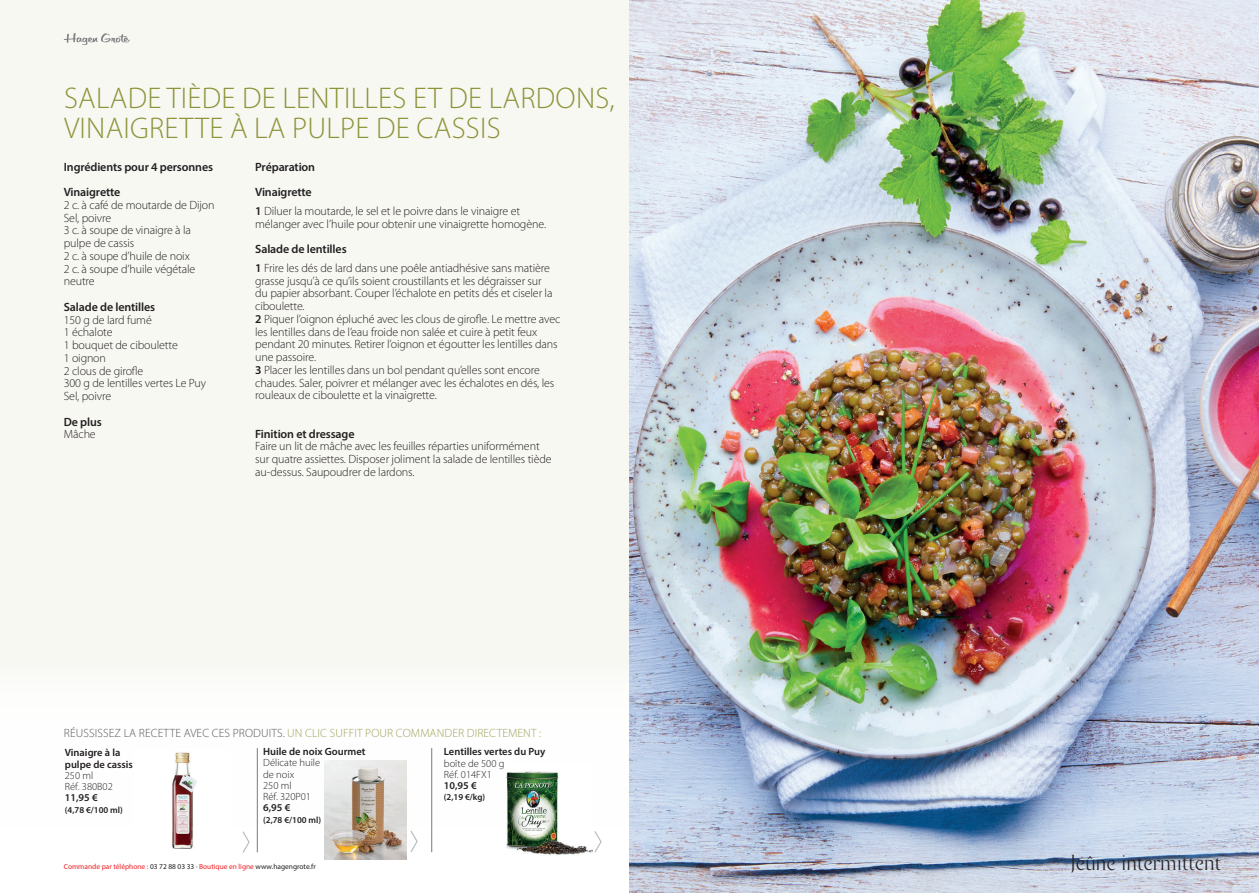
<style>
.page{position:relative;width:1259px;height:893px;background:#fff}
.page>*{position:absolute;margin:0;border:0;box-sizing:border-box;transform-origin:0 0}
.t1{font:300 30px/30px "Myriad Pro";letter-spacing:.01em;color:#8d9338}
.t2{font:22.5px "Bodebeck LT Std";letter-spacing:-.01em;color:#231f20}
.t3{font:300 12px/12.8px "Myriad Pro";letter-spacing:-.01em;color:#231f20}
.t4{font:600 12px/25.5px "Myriad Pro";letter-spacing:-.01em;color:#231f20}
.t5{font:300 12px "Myriad Pro";letter-spacing:.01em;color:#9fa359}
.t6{font:600 10.5px/11.2px "Myriad Pro";color:#231f20}
.t7{font:300 10.5px/11.2px "Myriad Pro";color:#231f20}
.t8{font:600 9px "Myriad Pro";color:#231f20}
.t9{font:7.35px "Myriad Pro";color:#ee1d23}
.s1{font-weight:600}
.s2{color:#57585a}
.s3{color:#231f20}
</style>
<div class="page">
<div style="left:0;top:0;width:887px;height:893px;background:#f8f8f3"></div>
<div style="left:0;top:663px;width:1259px;height:230px;background:#fff"></div>
<hr style="left:257px;top:748px;width:1px;height:104px;background:#717d83">
<hr style="left:431px;top:748px;width:1px;height:104px;background:#717d83">
<svg style="left:594px;top:831px;width:8px;height:22px"></svg>
<svg style="left:242px;top:831px;width:8px;height:22px"></svg>
<img style="left:629px;top:0;width:630px;height:893px">
<img style="left:506px;top:771px;width:86px;height:84px">
<svg style="left:410px;top:831px;width:8px;height:21px"></svg>
<img style="left:324px;top:760px;width:83px;height:99px">
<img style="left:172px;top:752px;width:25px;height:97px">
<svg style="left:64px;top:33px;width:66px;height:12px"></svg>
<h1 class="t1" style="left:64px;top:82px;width:552px">SALADE TIÈDE DE LENTILLES ET DE LARDONS,<br>VINAIGRETTE À LA PULPE DE CASSIS</h1>
<p class="t4" style="left:64px;top:153px;width:151px">Ingrédients pour 4 personnes<br>Vinaigrette</p>
<p class="t3" style="left:64px;top:198px;width:152px">2 c. à café de moutarde de Dijon<br>Sel, poivre<br>3 c. à soupe de vinaigre à la pulpe de cassis<br>2 c. à soupe d’huile de noix<br>2 c. à soupe d’huile végétale neutre</p>
<p class="t4" style="left:64px;top:294px;width:93px">Salade de lentilles</p>
<p class="t3" style="left:64px;top:313px;width:144px">150 g de lard fumé<br>1 échalote<br>1 bouquet de ciboulette<br>1 oignon<br>2 clous de girofle<br>300 g de lentilles vertes Le Puy<br>Sel, poivre</p>
<p class="t4" style="left:64px;top:408px;width:40px">De plus</p>
<p class="t3" style="left:64px;top:428px;width:34px">Mâche</p>
<p class="t4" style="left:255px;top:153px;width:61px">Préparation<br>Vinaigrette</p>
<p class="t3" style="left:255px;top:204px;width:292px"><span class="s1">1</span> Diluer la moutarde, le sel et le poivre dans le vinaigre et mélanger avec l’huile pour obtenir une vinaigrette homogène.</p>
<p class="t3" style="left:255px;top:240px;width:296px;line-height:18.8px"><span class="s1">Salade de lentilles<br>1</span> Frire les dés de lard dans une poêle antiadhésive sans matière</p>
<p class="t3" style="left:255px;top:274px;width:307px">grasse jusqu’à ce qu’ils soient croustillants et les dégraisser sur<br>du papier absorbant. Couper l’échalote en petits dés et ciseler la ciboulette.<br><span class="s1">2</span> Piquer l’oignon épluché avec les clous de girofle. Le mettre avec les lentilles dans de l’eau froide non salée et cuire à petit feux pendant 20 minutes. Retirer l’oignon et égoutter les lentilles dans une passoire.<br><span class="s1">3</span> Placer les lentilles dans un bol pendant qu’elles sont encore chaudes. Saler, poivrer et mélanger avec les échalotes en dés, les rouleaux de ciboulette et la vinaigrette.</p>
<p class="t4" style="left:255px;top:420px;width:101px">Finition et dressage</p>
<p class="t3" style="left:255px;top:440px;width:298px">Faire un lit de mâche avec les feuilles réparties uniformément sur quatre assiettes. Disposer joliment la salade de lentilles tiède au-dessus. Saupoudrer de lardons.</p>
<p class="t5" style="left:64px;top:726px;width:479px"><span class="s2">RÉUSSISSEZ LA RECETTE AVEC CES PRODUITS.</span> UN CLIC SUFFIT POUR COMMANDER DIRECTEMENT :</p>
<p class="t6" style="left:65px;top:747px;width:70px">Vinaigre à la pulpe de cassis</p>
<p class="t7" style="left:65px;top:769px;width:49px">250 ml<br>Réf. 380B02</p>
<p class="t6" style="left:65px;top:792px;width:34px">11,95 €</p>
<p class="t8" style="left:65px;top:804px;width:60px">(4,78 €/100 ml)</p>
<p class="t6" style="left:263px;top:746px;width:104px">Huile de noix Gourmet</p>
<p class="t7" style="left:263px;top:757px;width:59px">Délicate huile de noix<br>250 ml<br>Réf. 320P01</p>
<p class="t6" style="left:263px;top:802px;width:29px">6,95 €</p>
<p class="t8" style="left:263px;top:814px;width:60px">(2,78 €/100 ml)</p>
<p class="t6" style="left:444px;top:746px;width:103px">Lentilles vertes du Puy</p>
<p class="t7" style="left:444px;top:757px;width:62px">boîte de 500 g<br>Réf. 014FX1</p>
<p class="t6" style="left:444px;top:780px;width:34px">10,95 €</p>
<p class="t8" style="left:444px;top:792px;width:43px">(2,19 €/kg)</p>
<p class="t9" style="left:64px;top:862px;width:253px">Commande par téléphone : <span class="s3">03 72 88 03 33 ·</span> Boutique en ligne <span class="s3">www.hagengrote.fr</span></p>
<h2 class="t2" style="left:1070px;top:851px;width:153px">Jeûne intermittent</h2>
</div>
